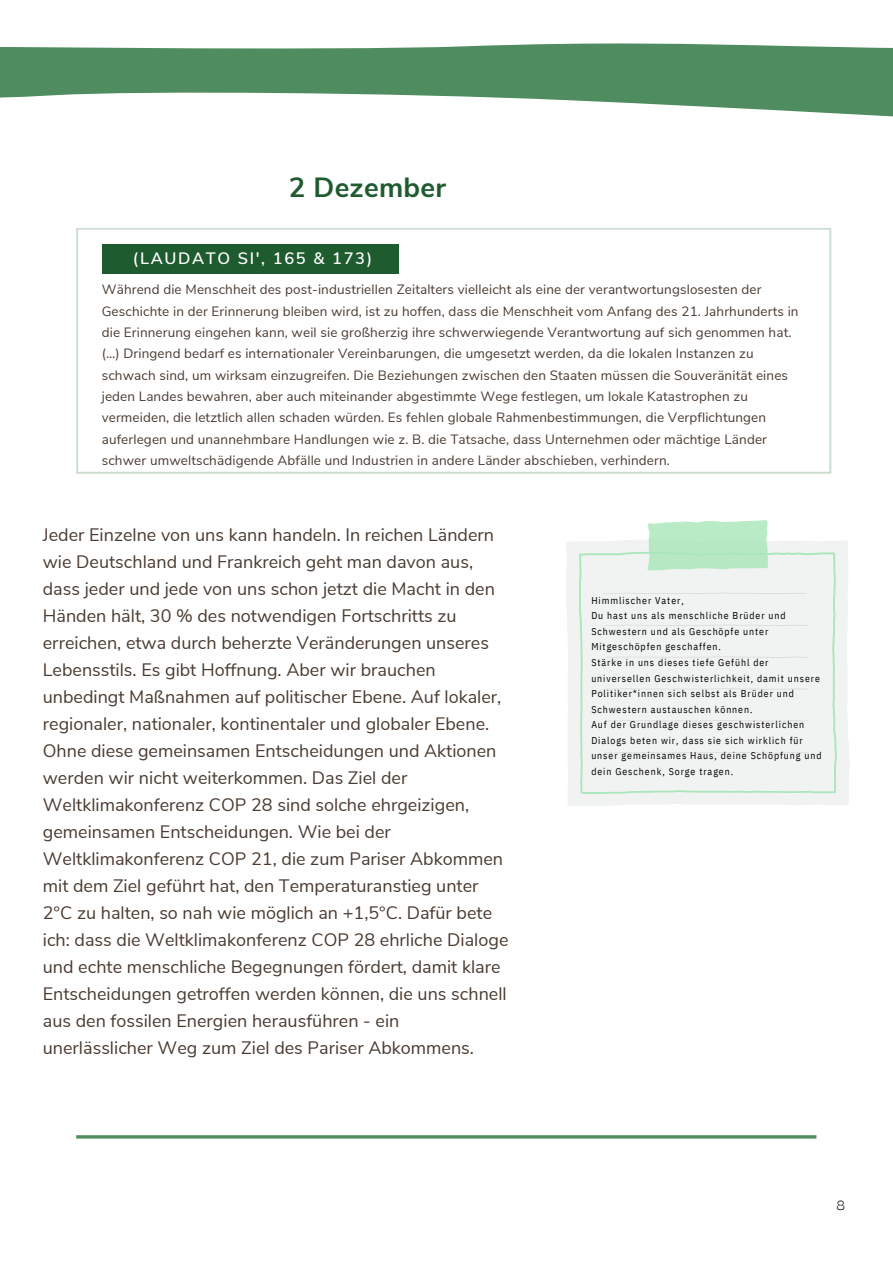
<style>
.page{position:relative;width:893px;height:1264px;background:#fff}
.page>*{position:absolute;margin:0;border:0;box-sizing:border-box;transform-origin:0 0}
.t1{font:700 27.75px "Nunito Sans";letter-spacing:.01em;color:#1e5b2e}
.t2{font:18px/27px "Nunito Sans";color:#4b3b31}
.t3{font:600 16.5px "Nunito Sans";letter-spacing:.1em;color:#fff}
.t4{font:16.5px "Darker Grotesque";color:#000}
.t5{font:13.5px/21.3px "Nunito Sans";letter-spacing:.01em;color:#4b3b31}
.t6{font:9.9px/15.6px "IBM Plex Sans Cond";letter-spacing:.095em;color:#000}
</style>
<div class="page">
<hr style="left:76px;top:1135px;width:740px;height:3px;background:#4f8c5f">
<svg style="left:76px;top:228px;width:755px;height:246px"></svg>
<div style="left:102px;top:244px;width:296px;height:30px;background:#1e5b2e"></div>
<svg style="left:566px;top:540px;width:283px;height:266px;fill:#f1f2f2"></svg>
<svg style="left:579px;top:552px;width:257px;height:242px;fill:#f1f2f2"></svg>
<svg style="left:647px;top:520px;width:121px;height:50px"></svg>
<div style="left:602px;top:592px;width:207px;height:161px;background:#f1f2f2"></div>
<svg style="left:0;top:43px;width:892px;height:74px;fill:#4f8c5f"></svg>
<p class="t1" style="left:289px;top:169px;width:159px">2 Dezember</p>
<p class="t3" style="left:133px;top:247px;width:241px">(LAUDATO SI', 165 &amp; 173)</p>
<p class="t5" style="left:102px;top:279px;width:698px">Während die Menschheit des post-industriellen Zeitalters vielleicht als eine der verantwortungslosesten der Geschichte in der Erinnerung bleiben wird, ist zu hoffen, dass die Menschheit vom Anfang des 21. Jahrhunderts in die Erinnerung eingehen kann, weil sie großherzig ihre schwerwiegende Verantwortung auf sich genommen hat. (…) Dringend bedarf es internationaler Vereinbarungen, die umgesetzt werden, da die lokalen Instanzen zu schwach sind, um wirksam einzugreifen. Die Beziehungen zwischen den Staaten müssen die Souveränität eines jeden Landes bewahren, aber auch miteinander abgestimmte Wege festlegen, um lokale Katastrophen zu vermeiden, die letztlich allen schaden würden. Es fehlen globale Rahmenbestimmungen, die Verpflichtungen auferlegen und unannehmbare Handlungen wie z. B. die Tatsache, dass Unternehmen oder mächtige Länder schwer umweltschädigende Abfälle und Industrien in andere Länder abschieben, verhindern.</p>
<p class="t2" style="left:43px;top:522px;width:467px">Jeder Einzelne von uns kann handeln. In reichen Ländern wie Deutschland und Frankreich geht man davon aus, dass jeder und jede von uns schon jetzt die Macht in den Händen hält, 30 % des notwendigen Fortschritts zu erreichen, etwa durch beherzte Veränderungen unseres Lebensstils. Es gibt Hoffnung. Aber wir brauchen unbedingt Maßnahmen auf politischer Ebene. Auf lokaler, regionaler, nationaler, kontinentaler und globaler Ebene.<br>Ohne diese gemeinsamen Entscheidungen und Aktionen werden wir nicht weiterkommen. Das Ziel der Weltklimakonferenz COP 28 sind solche ehrgeizigen, gemeinsamen Entscheidungen. Wie bei der Weltklimakonferenz COP 21, die zum Pariser Abkommen mit dem Ziel geführt hat, den Temperaturanstieg unter 2°C zu halten, so nah wie möglich an +1,5°C. Dafür bete ich: dass die Weltklimakonferenz COP 28 ehrliche Dialoge und echte menschliche Begegnungen fördert, damit klare Entscheidungen getroffen werden können, die uns schnell aus den fossilen Energien herausführen - ein unerlässlicher Weg zum Ziel des Pariser Abkommens.</p>
<p class="t6" style="left:591px;top:592px;width:94px">Himmlischer Vater,</p>
<p class="t6" style="left:591px;top:607px;width:196px">Du hast uns als menschliche Brüder und<br>Schwestern und als Geschöpfe unter<br>Mitgeschöpfen geschaffen.</p>
<p class="t6" style="left:591px;top:654px;width:230px">Stärke in uns dieses tiefe Gefühl der universellen Geschwisterlichkeit, damit unsere Politiker*innen sich selbst als Brüder und Schwestern austauschen können.</p>
<p class="t6" style="left:591px;top:716px;width:232px">Auf der Grundlage dieses geschwisterlichen Dialogs beten wir, dass sie sich wirklich für unser gemeinsames Haus, deine Schöpfung und dein Geschenk, Sorge tragen.</p>
<p class="t4" style="left:836px;top:1192px;width:10px">8</p>
</div>
